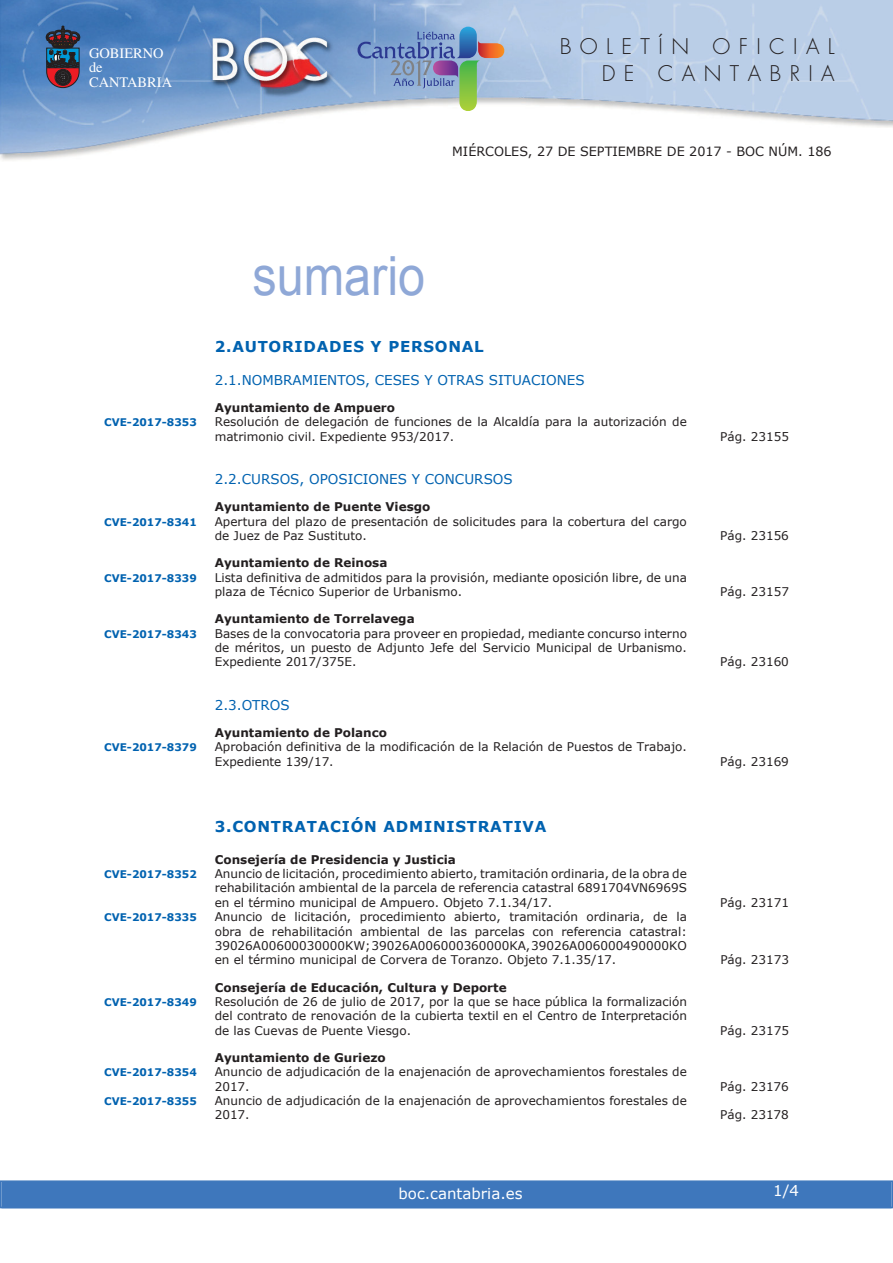
<style>
.page{position:relative;width:893px;height:1263px;background:#fff}
.page>*{position:absolute;margin:0;border:0;box-sizing:border-box;transform-origin:0 0}
.t1{font:54px "Arial";color:#8fa8d7;scale:.9 1}
.t2{font:300 21px/27px "Futura";letter-spacing:.4em;color:#231f20;text-align:right}
.t3{font:700 15px "Verdana";letter-spacing:.05em;color:#0062b0}
.t4{font:15px "Verdana";color:#fff}
.t5{font:14.4px/14.5px "Times";color:#fff}
.t6{font:13.5px "Verdana";color:#0062b0}
.t7{font:12.75px "Verdana";color:#231f20}
.t8{font:12px/14.4px "Verdana";color:#231f20}
.t9{font:700 12px "Verdana";color:#231f20}
.t10{font:700 10.5px "Verdana";color:#0062b0}
</style>
<div class="page">
<img style="left:0;top:0;width:893px;height:161px">
<svg style="left:46px;top:26px;width:34px;height:62px"></svg>
<svg style="left:357px;top:27px;width:148px;height:85px"></svg>
<div style="left:2px;top:1181px;width:889px;height:27px;background:#3e77bc"></div>
<div style="left:0;top:1180px;width:893px;height:28px;border:2px solid #3e77bc"></div>
<p class="t5" style="left:89px;top:47px;width:85px">GOBIERNO de<br>CANTABRIA</p>
<h2 class="t2" style="left:560px;top:35px;width:277px">BOLETÍN OFICIAL<br>DE CANTABRIA</h2>
<p class="t7" style="left:452px;top:143px;width:381px">MIÉRCOLES, 27 DE SEPTIEMBRE DE 2017 - BOC NÚM. 186</p>
<h1 class="t1" style="left:252px;top:246px;width:194px">sumario</h1>
<p class="t3" style="left:215px;top:337px;width:271px">2.AUTORIDADES Y PERSONAL</p>
<p class="t6" style="left:215px;top:371px;width:371px">2.1.NOMBRAMIENTOS, CESES Y OTRAS SITUACIONES</p>
<p class="t9" style="left:215px;top:400px;width:182px">Ayuntamiento de Ampuero</p>
<p class="t10" style="left:104px;top:416px;width:94px">CVE-2017-8353</p>
<p class="t8" style="left:215px;top:414px;width:474px">Resolución de delegación de funciones de la Alcaldía para la autorización de matrimonio civil. Expediente 953/2017.</p>
<p class="t6" style="left:215px;top:471px;width:299px">2.2.CURSOS, OPOSICIONES Y CONCURSOS</p>
<p class="t9" style="left:215px;top:499px;width:217px">Ayuntamiento de Puente Viesgo</p>
<p class="t10" style="left:104px;top:515px;width:94px">CVE-2017-8341</p>
<p class="t8" style="left:215px;top:514px;width:474px">Apertura del plazo de presentación de solicitudes para la cobertura del cargo de Juez de Paz Sustituto.</p>
<p class="t9" style="left:215px;top:555px;width:174px">Ayuntamiento de Reinosa</p>
<p class="t10" style="left:104px;top:571px;width:94px">CVE-2017-8339</p>
<p class="t8" style="left:215px;top:570px;width:474px">Lista definitiva de admitidos para la provisión, mediante oposición libre, de una plaza de Técnico Superior de Urbanismo.</p>
<p class="t9" style="left:215px;top:611px;width:201px">Ayuntamiento de Torrelavega</p>
<p class="t10" style="left:104px;top:627px;width:94px">CVE-2017-8343</p>
<p class="t8" style="left:215px;top:626px;width:474px;text-align:justify">Bases de la convocatoria para proveer en propiedad, mediante concurso interno de méritos, un puesto de Adjunto Jefe del Servicio Municipal de Urbanismo.<br>Expediente 2017/375E.</p>
<p class="t6" style="left:215px;top:696px;width:76px">2.3.OTROS</p>
<p class="t9" style="left:215px;top:725px;width:174px">Ayuntamiento de Polanco</p>
<p class="t10" style="left:104px;top:741px;width:94px">CVE-2017-8379</p>
<p class="t8" style="left:215px;top:739px;width:474px">Aprobación definitiva de la modificación de la Relación de Puestos de Trabajo.<br>Expediente 139/17.</p>
<p class="t3" style="left:215px;top:817px;width:333px">3.CONTRATACIÓN ADMINISTRATIVA</p>
<p class="t9" style="left:215px;top:851px;width:243px">Consejería de Presidencia y Justicia</p>
<p class="t10" style="left:104px;top:867px;width:94px">CVE-2017-8352</p>
<p class="t8" style="left:215px;top:866px;width:474px;text-align:justify">Anuncio de licitación, procedimiento abierto, tramitación ordinaria, de la obra de rehabilitación ambiental de la parcela de referencia catastral 6891704VN6969S en el término municipal de Ampuero. Objeto 7.1.34/17.</p>
<p class="t10" style="left:104px;top:911px;width:94px">CVE-2017-8335</p>
<p class="t8" style="left:215px;top:909px;width:474px;text-align:justify">Anuncio de licitación, procedimiento abierto, tramitación ordinaria, de la obra de rehabilitación ambiental de las parcelas con referencia catastral:<br>39026A00600030000KW; 39026A006000360000KA, 39026A006000490000KO en el término municipal de Corvera de Toranzo. Objeto 7.1.35/17.</p>
<p class="t9" style="left:215px;top:979px;width:293px">Consejería de Educación, Cultura y Deporte</p>
<p class="t10" style="left:104px;top:995px;width:94px">CVE-2017-8349</p>
<p class="t8" style="left:215px;top:994px;width:474px;text-align:justify">Resolución de 26 de julio de 2017, por la que se hace pública la formalización del contrato de renovación de la cubierta textil en el Centro de Interpretación de las Cuevas de Puente Viesgo.</p>
<p class="t9" style="left:215px;top:1050px;width:173px">Ayuntamiento de Guriezo</p>
<p class="t10" style="left:104px;top:1066px;width:94px">CVE-2017-8354</p>
<p class="t8" style="left:215px;top:1064px;width:474px">Anuncio de adjudicación de la enajenación de aprovechamientos forestales de<br>2017.</p>
<p class="t10" style="left:104px;top:1095px;width:94px">CVE-2017-8355</p>
<p class="t8" style="left:215px;top:1093px;width:474px">Anuncio de adjudicación de la enajenación de aprovechamientos forestales de<br>2017.</p>
<p class="t4" style="left:398px;top:1184px;width:126px">boc.cantabria.es</p>
<p class="t8" style="left:720px;top:429px;width:70px">Pág. 23155</p>
<p class="t8" style="left:720px;top:528px;width:70px">Pág. 23156</p>
<p class="t8" style="left:720px;top:584px;width:70px">Pág. 23157</p>
<p class="t8" style="left:720px;top:654px;width:70px">Pág. 23160</p>
<p class="t8" style="left:720px;top:754px;width:70px">Pág. 23169</p>
<p class="t8" style="left:720px;top:895px;width:70px">Pág. 23171</p>
<p class="t8" style="left:720px;top:952px;width:70px">Pág. 23173</p>
<p class="t8" style="left:720px;top:1023px;width:70px">Pág. 23175</p>
<p class="t8" style="left:720px;top:1079px;width:70px">Pág. 23176</p>
<p class="t8" style="left:720px;top:1107px;width:70px">Pág. 23178</p>
<p class="t4" style="left:773px;top:1181px;width:27px">1/4</p>
</div>
